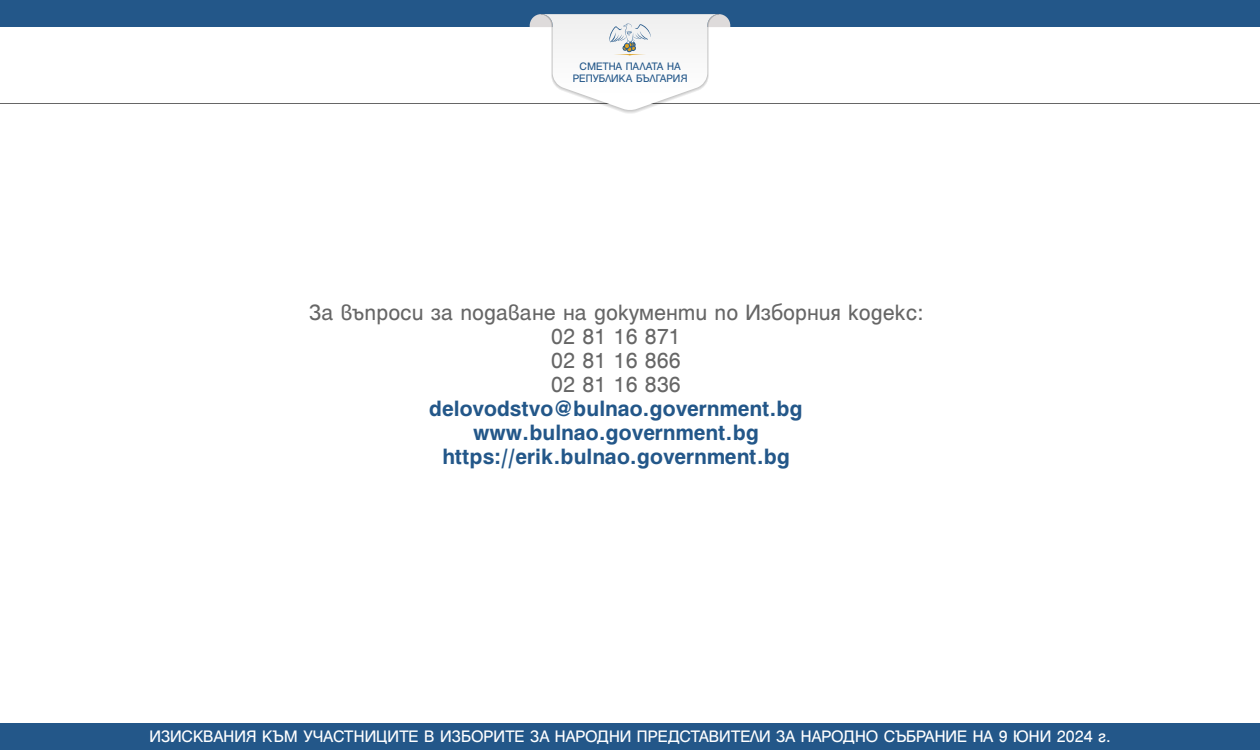
<style>
.page{position:relative;width:1260px;height:750px;background:#fff}
.page>*{position:absolute;margin:0;border:0;box-sizing:border-box;transform-origin:0 0}
.t1{font:700 24px/24px "Helen Pro";color:#235789;text-align:center}
.t2{font:24px/24px "Helen Pro";color:#666;text-align:center}
.t3{font:18px "Helen Pro";letter-spacing:-.01em;color:#fff}
.t4{font:11.7px/11.6px "Helen Pro";letter-spacing:-.01em;color:#235789;text-align:center}
</style>
<div class="page">
<hr style="left:0;top:103px;width:1260px;height:1px;background:#666">
<div style="left:0;top:0;width:1260px;height:27px;background:#235789"></div>
<div style="left:0;top:723px;width:1260px;height:27px;background:#235789"></div>
<svg style="left:530px;top:14px;width:200px;height:100px"></svg>
<p class="t4" style="left:573px;top:61px;width:116px">СМЕТНА ПАЛАТА НА<br>РЕПУБЛИКА БЪЛГАРИЯ</p>
<p class="t2" style="left:309px;top:301px;width:616px">За въпроси за подаване на документи по Изборния кодекс:<br>02 81 16 871<br>02 81 16 866<br>02 81 16 836</p>
<p class="t1" style="left:429px;top:397px;width:375px">delovodstvo@bulnao.government.bg www.bulnao.government.bg https://erik.bulnao.government.bg</p>
<p class="t3" style="left:150px;top:727px;width:962px">ИЗИСКВАНИЯ КЪМ УЧАСТНИЦИТЕ В ИЗБОРИТЕ ЗА НАРОДНИ ПРЕДСТАВИТЕЛИ ЗА НАРОДНО СЪБРАНИЕ НА 9 ЮНИ 2024 г.</p>
</div>
